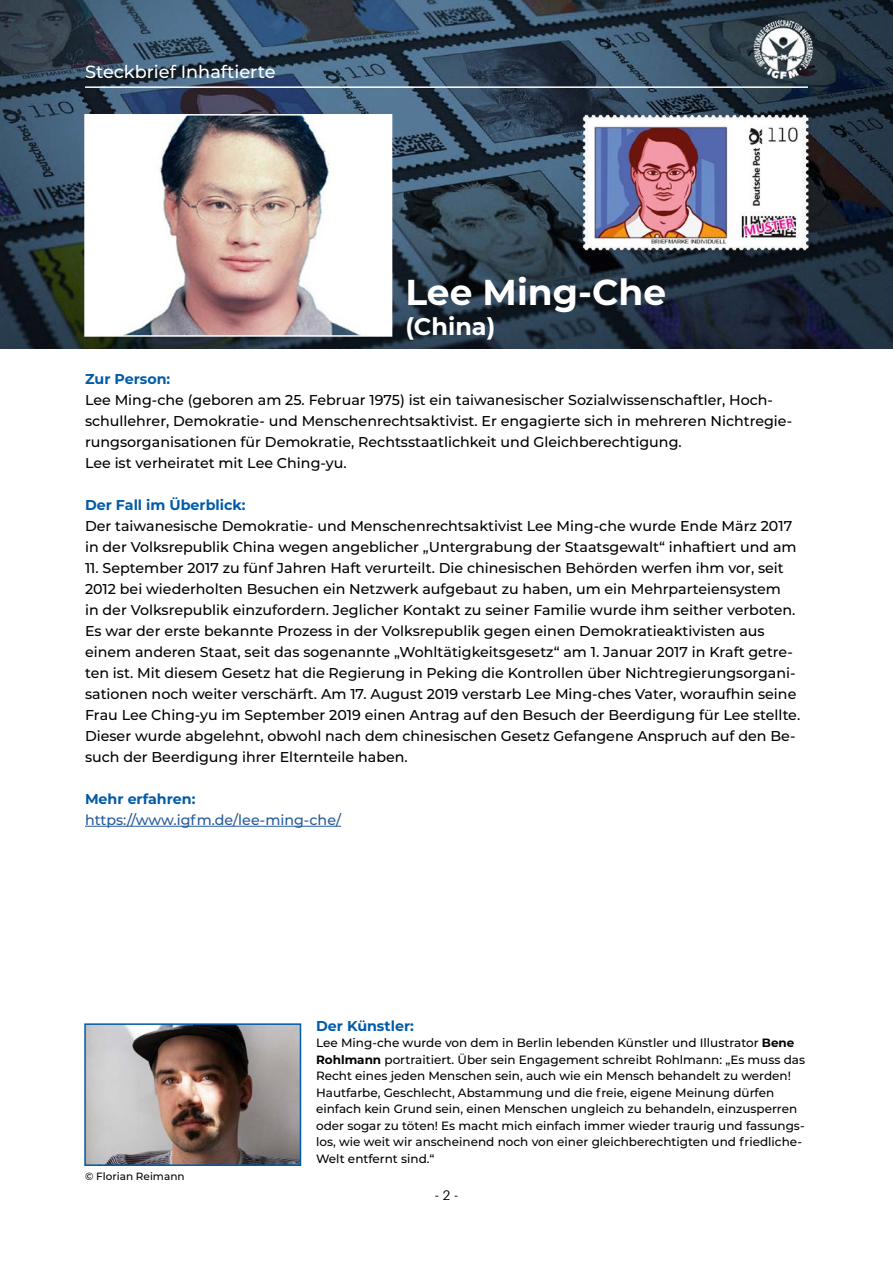
<style>
.page{position:relative;width:893px;height:1263px;background:#fff}
.page>*{position:absolute;margin:0;border:0;box-sizing:border-box;transform-origin:0 0}
.t1{font:700 36px "Montserrat";color:#fff}
.t2{font:700 24px "Montserrat";color:#fff}
.t3{font:500 17.7px "Montserrat";color:#fff}
.t4{font:500 14.25px/21px "Montserrat";color:#000}
.t5{font:700 14.25px "Montserrat";color:#005ba8}
.t6{font:500 14.25px "Montserrat";color:#275b9b}
.t7{font:13.5px "Graphik";color:#000}
.t8{font:500 12px/16.5px "Montserrat";color:#000}
.t9{font:500 10.5px "Montserrat";color:#000}
.s1{font-weight:700}
</style>
<div class="page">
<img style="left:0;top:0;width:893px;height:349px">
<hr style="left:85px;top:826px;width:256px;height:1px;background:#275b9b">
<hr style="left:85px;top:86px;width:723px;height:2px;background:#fff">
<img style="left:87px;top:117px;width:302px;height:217px">
<div style="left:84px;top:114px;width:308px;height:223px;border:2px solid #fff"></div>
<img style="left:571px;top:108px;width:248px;height:154px">
<img style="left:87px;top:1026px;width:211px;height:137px">
<div style="left:84px;top:1023px;width:217px;height:143px;border:2px solid #005ba8"></div>
<p class="t3" style="left:85px;top:60px;width:192px">Steckbrief Inhaftierte</p>
<h1 class="t1" style="left:405px;top:267px;width:262px">Lee Ming-Che</h1>
<h2 class="t2" style="left:405px;top:309px;width:91px">(China)</h2>
<p class="t5" style="left:85px;top:368px;width:87px">Zur Person:</p>
<p class="t4" style="left:85px;top:389px;width:709px">Lee Ming-che (geboren am 25. Februar 1975) ist ein taiwanesischer Sozialwissenschaftler, Hoch&shy;schullehrer, Demokratie- und Menschenrechtsaktivist. Er engagierte sich in mehreren Nichtregie&shy;rungsorganisationen für Demokratie, Rechtsstaatlichkeit und Gleichberechtigung.<br>Lee ist verheiratet mit Lee Ching-yu.</p>
<p class="t5" style="left:85px;top:494px;width:162px">Der Fall im Überblick:</p>
<p class="t4" style="left:85px;top:515px;width:713px">Der taiwanesische Demokratie- und Menschenrechtsaktivist Lee Ming-che wurde Ende März 2017 in der Volksrepublik China wegen angeblicher „Untergrabung der Staatsgewalt“ inhaftiert und am</p>
<p class="t4" style="left:85px;top:557px;width:717px">11. September 2017 zu fünf Jahren Haft verurteilt. Die chinesischen Behörden werfen ihm vor, seit 2012 bei wiederholten Besuchen ein Netzwerk aufgebaut zu haben, um ein Mehrparteiensystem<br>in der Volksrepublik einzufordern. Jeglicher Kontakt zu seiner Familie wurde ihm seither verboten.<br>Es war der erste bekannte Prozess in der Volksrepublik gegen einen Demokratieaktivisten aus einem anderen Staat, seit das sogenannte „Wohltätigkeitsgesetz“ am 1. Januar 2017 in Kraft getre&shy;ten ist. Mit diesem Gesetz hat die Regierung in Peking die Kontrollen über Nichtregierungsorgani&shy;sationen noch weiter verschärft. Am 17. August 2019 verstarb Lee Ming-ches Vater, woraufhin seine Frau Lee Ching-yu im September 2019 einen Antrag auf den Besuch der Beerdigung für Lee stellte.<br>Dieser wurde abgelehnt, obwohl nach dem chinesischen Gesetz Gefangene Anspruch auf den Be&shy;such der Beerdigung ihrer Elternteile haben.</p>
<p class="t5" style="left:85px;top:788px;width:112px">Mehr erfahren:</p>
<p class="t6" style="left:85px;top:810px;width:258px">https://www.igfm.de/lee-ming-che/</p>
<p class="t9" style="left:85px;top:1168px;width:101px">© Florian Reimann</p>
<p class="t5" style="left:316px;top:1015px;width:99px">Der Künstler:</p>
<p class="t8" style="left:316px;top:1034px;width:490px">Lee Ming-che wurde von dem in Berlin lebenden Künstler und Illustrator <span class="s1">Bene Rohlmann</span> portraitiert. Über sein Engagement schreibt Rohlmann: „Es muss das Recht eines jeden Menschen sein, auch wie ein Mensch behandelt zu werden!<br>Hautfarbe, Geschlecht, Abstammung und die freie, eigene Meinung dürfen einfach kein Grund sein, einen Menschen ungleich zu behandeln, einzusperren oder sogar zu töten! Es macht mich einfach immer wieder traurig und fassungs&shy;los, wie weit wir anscheinend noch von einer gleichberechtigten und friedliche-Welt entfernt sind.“</p>
<p class="t7" style="left:434px;top:1184px;width:26px">- 2 -</p>
</div>
